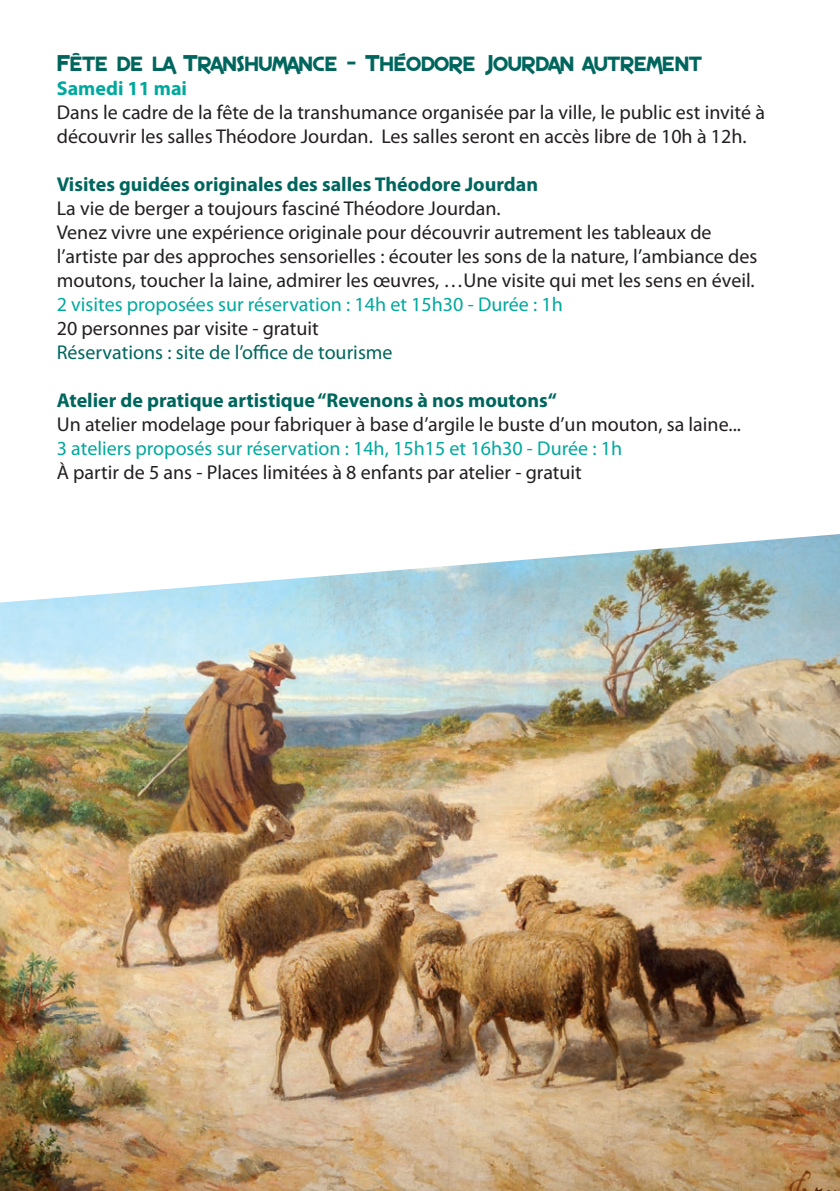
<style>
.page{position:relative;width:840px;height:1191px;background:#fff}
.page>*{position:absolute;margin:0;border:0;box-sizing:border-box;transform-origin:0 0}
.t1{font:20px/24px "Myriad Pro";color:#231f20}
.t2{font:20px "Myriad Pro";color:#00a99d}
.t3{font:700 20px "Myriad Pro";color:#00665d}
.t4{font:20px "SF Espresso Shack";color:#00665d}
.t5{font:20px "Myriad Pro";color:#00665d}
.t6{font:700 20px "Myriad Pro";color:#00a99d}
</style>
<div class="page">
<img style="left:0;top:534px;width:839px;height:657px">
<p class="t4" style="left:57px;top:50px;width:646px">Fête de la Transhumance – Théodore Jourdan autrement</p>
<p class="t6" style="left:57px;top:75px;width:132px">Samedi 11 mai</p>
<p class="t1" style="left:57px;top:100px;width:709px">Dans le cadre de la fête de la transhumance organisée par la ville, le public est invité à découvrir les salles Théodore Jourdan. Les salles seront en accès libre de 10h à 12h.</p>
<p class="t3" style="left:57px;top:171px;width:482px">Visites guidées originales des salles Théodore Jourdan</p>
<p class="t1" style="left:57px;top:196px;width:701px">La vie de berger a toujours fasciné Théodore Jourdan.<br>Venez vivre une expérience originale pour découvrir autrement les tableaux de l’artiste par des approches sensorielles : écouter les sons de la nature, l’ambiance des moutons, toucher la laine, admirer les œuvres, …Une visite qui met les sens en éveil.</p>
<p class="t2" style="left:57px;top:292px;width:507px">2 visites proposées sur réservation : 14h et 15h30 - Durée : 1h</p>
<p class="t1" style="left:57px;top:316px;width:263px">20 personnes par visite - gratuit</p>
<p class="t5" style="left:57px;top:340px;width:337px">Réservations : site de l’office de tourisme</p>
<p class="t3" style="left:57px;top:387px;width:501px">Atelier de pratique artistique “Revenons à nos moutons“</p>
<p class="t1" style="left:57px;top:412px;width:685px">Un atelier modelage pour fabriquer à base d’argile le buste d’un mouton, sa laine...</p>
<p class="t2" style="left:57px;top:436px;width:566px">3 ateliers proposés sur réservation : 14h, 15h15 et 16h30 - Durée : 1h</p>
<p class="t1" style="left:57px;top:460px;width:526px">À partir de 5 ans - Places limitées à 8 enfants par atelier - gratuit</p>
</div>
